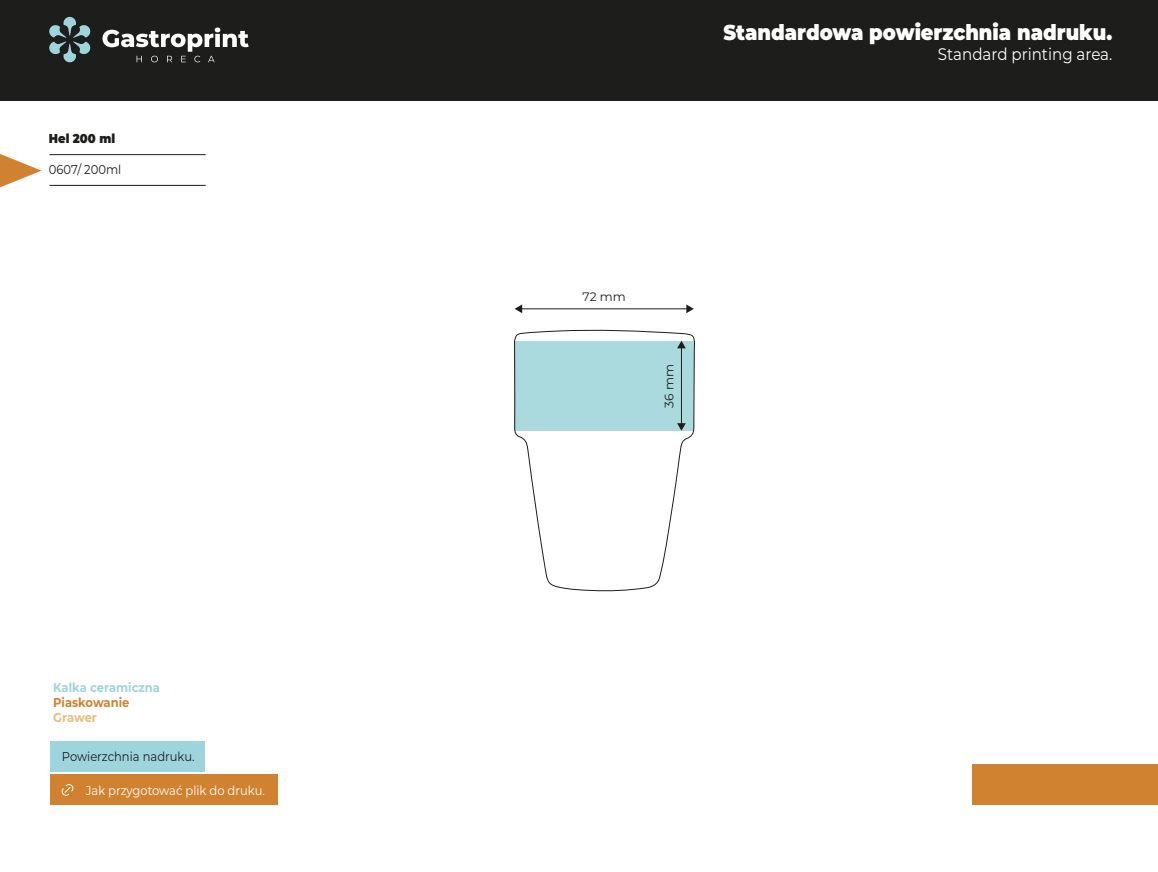
<style>
.page{position:relative;width:1158px;height:872px;background:#fff}
.page>*{position:absolute;margin:0;border:0;box-sizing:border-box;transform-origin:0 0}
.t1{font:900 21.53px "Montserrat";color:#fff;scale:.9 1}
.t2{font:16.71px "Montserrat";color:#fff;scale:.9 1}
.t3{font:12.78px "Montserrat";color:#1d1d1b;scale:.9 1}
.t4{font:12.78px "Montserrat";color:#fff;scale:.9 1}
.t5{font:700 12.78px "Montserrat";color:#9ed5dd;scale:.9 1}
.t6{font:700 12.78px "Montserrat";color:#d18231;scale:.9 1}
.t7{font:900 12.78px "Montserrat";color:#1d1d1b;scale:.9 1}
.t8{font:700 12.78px "Montserrat";letter-spacing:-.005em;color:#e8bd7a;scale:.9 1}
.t9{font:12.25px "Montserrat";color:#1d1d1b}
</style>
<div class="page">
<div style="left:973px;top:764px;width:185px;height:41px;background:#d18231"></div>
<div style="left:0;top:0;width:1158px;height:100px;background:#1d1d1b"></div>
<svg style="left:49px;top:17px;width:42px;height:45px"></svg>
<svg style="left:102px;top:28px;width:147px;height:34px"></svg>
<hr style="left:49px;top:154px;width:157px;height:1px;background:#1d1d1b">
<hr style="left:49px;top:185px;width:157px;height:1px;background:#1d1d1b">
<svg style="left:0;top:154px;width:42px;height:34px"></svg>
<div style="left:50px;top:741px;width:155px;height:30px;background:#9ed5dd"></div>
<div style="left:50px;top:774px;width:227px;height:31px;background:#d18231"></div>
<svg style="left:61px;top:784px;width:13px;height:12px"></svg>
<svg style="left:514px;top:100px;width:181px;height:492px"></svg>
<hr style="left:521px;top:308px;width:167px;height:1px;background:#1d1d1b">
<svg style="left:515px;top:304px;width:7px;height:9px"></svg>
<svg style="left:686px;top:304px;width:8px;height:9px"></svg>
<hr style="left:681px;top:347px;width:1px;height:77px;background:#1d1d1b">
<svg style="left:677px;top:341px;width:9px;height:7px"></svg>
<svg style="left:677px;top:423px;width:9px;height:8px"></svg>
<p class="t7" style="left:49px;top:129px;width:75px">Hel 200 ml</p>
<p class="t3" style="left:49px;top:161px;width:82px">0607/ 200ml</p>
<p class="t5" style="left:53px;top:678px;width:120px">Kalka ceramiczna</p>
<p class="t6" style="left:53px;top:693px;width:86px">Piaskowanie</p>
<p class="t8" style="left:53px;top:709px;width:50px">Grawer</p>
<p class="t3" style="left:62px;top:747px;width:149px">Powierzchnia nadruku.</p>
<p class="t4" style="left:86px;top:781px;width:201px">Jak przygotować plik do druku.</p>
<p class="t1" style="left:723px;top:16px;width:434px">Standardowa powierzchnia nadruku.</p>
<p class="t2" style="left:938px;top:42px;width:195px">Standard printing area.</p>
<p class="t9" style="left:583px;top:288px;width:45px">72 mm</p>
<p class="t9" style="left:661px;top:407px;width:45px;rotate:-90deg">36 mm</p>
</div>
